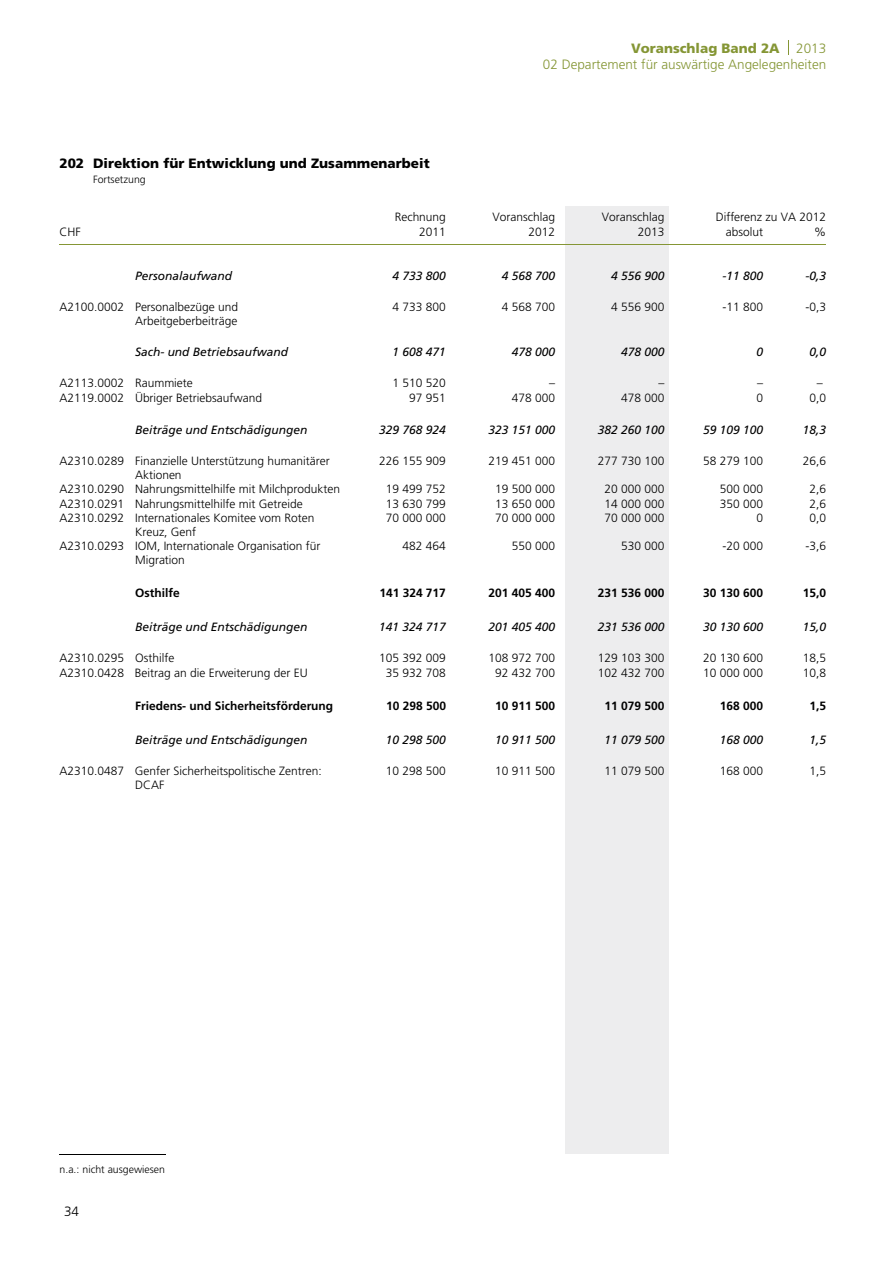
<style>
.page{position:relative;width:893px;height:1263px;background:#fff}
.page>*{position:absolute;margin:0;border:0;box-sizing:border-box;transform-origin:0 0}
.t1{font:300 13.5px/16px "Frutiger LT Std";color:#859635;text-align:right}
.t2{font:900 13.5px "Frutiger LT Std";color:#000}
.t3{font:300 13.5px "Frutiger LT Std";color:#000}
.t4{font:300 12px/14.7px "Frutiger LT Std";color:#000}
.t5{font:italic 12px "Frutiger LT Com";color:#000}
.t6{font:700 12px "Frutiger LT Com";color:#000}
.t7{font:300 10.5px "Frutiger LT Std";color:#000}
.s1{font-weight:900}
</style>
<div class="page">
<div style="left:566px;top:206px;width:102px;height:948px;background:#ededee"></div>
<svg style="left:788px;top:40px;width:1px;height:15px"></svg>
<hr style="left:59px;top:244px;width:767px;height:1px;background:#859635">
<hr style="left:59px;top:1154px;width:107px;height:1px;background:#000">
<p class="t2" style="left:59px;top:158px;width:372px">202 Direktion für Entwicklung und Zusammenarbeit</p>
<p class="t7" style="left:93px;top:175px;width:54px">Fortsetzung</p>
<p class="t1" style="left:543px;top:41px;width:285px"><span class="s1">Voranschlag Band 2A</span> 2013<br>02 Departement für auswärtige Angelegenheiten</p>
<p class="t4" style="left:59px;top:225px;width:23px">CHF</p>
<p class="t4" style="left:395px;top:211px;width:53px;text-align:right">Rechnung<br>2011</p>
<p class="t4" style="left:493px;top:211px;width:64px;text-align:right">Voranschlag<br>2012</p>
<p class="t4" style="left:602px;top:211px;width:64px">Voranschlag</p>
<p class="t4" style="left:638px;top:225px;width:28px">2013</p>
<p class="t4" style="left:726px;top:211px;width:102px;text-indent:-10px">Differenz zu VA 2012 absolut</p>
<p class="t4" style="left:814px;top:225px;width:13px">%</p>
<p class="t5" style="left:135px;top:271px;width:99px">Personalaufwand</p>
<p class="t5" style="left:611px;top:271px;width:55px">4 556 900</p>
<p class="t5" style="left:393px;top:271px;width:55px">4 733 800</p>
<p class="t5" style="left:722px;top:271px;width:42px">-11 800</p>
<p class="t5" style="left:805px;top:271px;width:22px">-0,3</p>
<p class="t5" style="left:502px;top:271px;width:55px">4 568 700</p>
<p class="t4" style="left:59px;top:301px;width:180px;line-height:13.8px;text-align:right">A2100.0002 Personalbezüge und<br>Arbeitgeberbeiträge</p>
<p class="t4" style="left:393px;top:301px;width:55px">4 733 800</p>
<p class="t4" style="left:722px;top:301px;width:42px">-11 800</p>
<p class="t4" style="left:805px;top:301px;width:22px">-0,3</p>
<p class="t4" style="left:502px;top:301px;width:55px">4 568 700</p>
<p class="t4" style="left:611px;top:301px;width:55px">4 556 900</p>
<p class="t5" style="left:135px;top:347px;width:154px">Sach- und Betriebsaufwand</p>
<p class="t5" style="left:621px;top:347px;width:45px">478 000</p>
<p class="t5" style="left:393px;top:347px;width:55px">1 608 471</p>
<p class="t5" style="left:756px;top:347px;width:8px">0</p>
<p class="t5" style="left:809px;top:347px;width:18px">0,0</p>
<p class="t5" style="left:512px;top:347px;width:45px">478 000</p>
<p class="t4" style="left:59px;top:377px;width:135px">A2113.0002 Raummiete</p>
<p class="t4" style="left:393px;top:377px;width:55px">1 510 520</p>
<p class="t4" style="left:757px;top:377px;width:7px">–</p>
<p class="t4" style="left:817px;top:377px;width:7px">–</p>
<p class="t4" style="left:549px;top:377px;width:7px">–</p>
<p class="t4" style="left:658px;top:377px;width:7px">–</p>
<p class="t4" style="left:59px;top:392px;width:204px">A2119.0002 Übriger Betriebsaufwand</p>
<p class="t4" style="left:621px;top:392px;width:45px">478 000</p>
<p class="t4" style="left:409px;top:392px;width:38px">97 951</p>
<p class="t4" style="left:756px;top:392px;width:8px">0</p>
<p class="t4" style="left:809px;top:392px;width:18px">0,0</p>
<p class="t4" style="left:512px;top:392px;width:45px">478 000</p>
<p class="t5" style="left:135px;top:425px;width:174px">Beiträge und Entschädigungen</p>
<p class="t5" style="left:598px;top:425px;width:68px">382 260 100</p>
<p class="t5" style="left:379px;top:425px;width:68px">329 768 924</p>
<p class="t5" style="left:703px;top:425px;width:61px">59 109 100</p>
<p class="t5" style="left:803px;top:425px;width:25px">18,3</p>
<p class="t5" style="left:488px;top:425px;width:68px">323 151 000</p>
<p class="t4" style="left:135px;top:455px;width:196px;line-height:14px;text-indent:-76px">A2310.0289 Finanzielle Unterstützung humanitärer<br>Aktionen</p>
<p class="t4" style="left:379px;top:455px;width:68px">226 155 909</p>
<p class="t4" style="left:703px;top:455px;width:61px">58 279 100</p>
<p class="t4" style="left:803px;top:455px;width:25px">26,6</p>
<p class="t4" style="left:488px;top:455px;width:68px">219 451 000</p>
<p class="t4" style="left:598px;top:455px;width:68px">277 730 100</p>
<p class="t4" style="left:59px;top:482px;width:282px">A2310.0290 Nahrungsmittelhilfe mit Milchprodukten</p>
<p class="t4" style="left:604px;top:482px;width:61px">20 000 000</p>
<p class="t4" style="left:386px;top:482px;width:61px">19 499 752</p>
<p class="t4" style="left:720px;top:482px;width:45px">500 000</p>
<p class="t4" style="left:809px;top:482px;width:18px">2,6</p>
<p class="t4" style="left:495px;top:482px;width:61px">19 500 000</p>
<p class="t4" style="left:59px;top:497px;width:245px">A2310.0291 Nahrungsmittelhilfe mit Getreide</p>
<p class="t4" style="left:604px;top:497px;width:61px">14 000 000</p>
<p class="t4" style="left:386px;top:497px;width:61px">13 630 799</p>
<p class="t4" style="left:720px;top:497px;width:45px">350 000</p>
<p class="t4" style="left:809px;top:497px;width:18px">2,6</p>
<p class="t4" style="left:495px;top:497px;width:61px">13 650 000</p>
<p class="t4" style="left:135px;top:512px;width:181px;line-height:14px;text-indent:-76px">A2310.0292 Internationales Komitee vom Roten<br>Kreuz, Genf</p>
<p class="t4" style="left:386px;top:512px;width:61px">70 000 000</p>
<p class="t4" style="left:756px;top:512px;width:8px">0</p>
<p class="t4" style="left:809px;top:512px;width:18px">0,0</p>
<p class="t4" style="left:495px;top:512px;width:61px">70 000 000</p>
<p class="t4" style="left:604px;top:512px;width:61px">70 000 000</p>
<p class="t4" style="left:135px;top:540px;width:187px;line-height:13.8px;text-indent:-76px">A2310.0293 IOM, Internationale Organisation für<br>Migration</p>
<p class="t4" style="left:403px;top:540px;width:45px">482 464</p>
<p class="t4" style="left:722px;top:540px;width:42px">-20 000</p>
<p class="t4" style="left:805px;top:540px;width:22px">-3,6</p>
<p class="t4" style="left:512px;top:540px;width:45px">550 000</p>
<p class="t4" style="left:621px;top:540px;width:45px">530 000</p>
<p class="t6" style="left:135px;top:588px;width:46px">Osthilfe</p>
<p class="t6" style="left:379px;top:588px;width:68px">141 324 717</p>
<p class="t6" style="left:488px;top:588px;width:68px">201 405 400</p>
<p class="t6" style="left:598px;top:588px;width:68px">231 536 000</p>
<p class="t6" style="left:703px;top:588px;width:61px">30 130 600</p>
<p class="t6" style="left:803px;top:588px;width:25px">15,0</p>
<p class="t5" style="left:135px;top:622px;width:174px">Beiträge und Entschädigungen</p>
<p class="t5" style="left:598px;top:622px;width:68px">231 536 000</p>
<p class="t5" style="left:379px;top:622px;width:68px">141 324 717</p>
<p class="t5" style="left:703px;top:622px;width:61px">30 130 600</p>
<p class="t5" style="left:803px;top:622px;width:25px">15,0</p>
<p class="t5" style="left:488px;top:622px;width:68px">201 405 400</p>
<p class="t4" style="left:59px;top:651px;width:116px">A2310.0295 Osthilfe</p>
<p class="t4" style="left:379px;top:651px;width:68px">105 392 009</p>
<p class="t4" style="left:703px;top:651px;width:61px">20 130 600</p>
<p class="t4" style="left:803px;top:651px;width:25px">18,5</p>
<p class="t4" style="left:488px;top:651px;width:68px">108 972 700</p>
<p class="t4" style="left:598px;top:651px;width:68px">129 103 300</p>
<p class="t4" style="left:59px;top:666px;width:250px">A2310.0428 Beitrag an die Erweiterung der EU</p>
<p class="t4" style="left:598px;top:666px;width:68px">102 432 700</p>
<p class="t4" style="left:386px;top:666px;width:61px">35 932 708</p>
<p class="t4" style="left:703px;top:666px;width:61px">10 000 000</p>
<p class="t4" style="left:803px;top:666px;width:25px">10,8</p>
<p class="t4" style="left:495px;top:666px;width:61px">92 432 700</p>
<p class="t6" style="left:135px;top:701px;width:200px">Friedens- und Sicherheitsförderung</p>
<p class="t6" style="left:386px;top:701px;width:61px">10 298 500</p>
<p class="t6" style="left:495px;top:701px;width:61px">10 911 500</p>
<p class="t6" style="left:604px;top:701px;width:61px">11 079 500</p>
<p class="t6" style="left:720px;top:701px;width:45px">168 000</p>
<p class="t6" style="left:809px;top:701px;width:18px">1,5</p>
<p class="t5" style="left:135px;top:735px;width:174px">Beiträge und Entschädigungen</p>
<p class="t5" style="left:604px;top:735px;width:61px">11 079 500</p>
<p class="t5" style="left:386px;top:735px;width:61px">10 298 500</p>
<p class="t5" style="left:720px;top:735px;width:45px">168 000</p>
<p class="t5" style="left:809px;top:735px;width:18px">1,5</p>
<p class="t5" style="left:495px;top:735px;width:61px">10 911 500</p>
<p class="t4" style="left:135px;top:765px;width:188px;line-height:14px;text-indent:-76px">A2310.0487 Genfer Sicherheitspolitische Zentren:<br>DCAF</p>
<p class="t4" style="left:386px;top:765px;width:61px">10 298 500</p>
<p class="t4" style="left:720px;top:765px;width:45px">168 000</p>
<p class="t4" style="left:809px;top:765px;width:18px">1,5</p>
<p class="t4" style="left:495px;top:765px;width:61px">10 911 500</p>
<p class="t4" style="left:604px;top:765px;width:61px">11 079 500</p>
<p class="t7" style="left:60px;top:1165px;width:107px">n.a.: nicht ausgewiesen</p>
<p class="t3" style="left:64px;top:1206px;width:16px">34</p>
</div>
